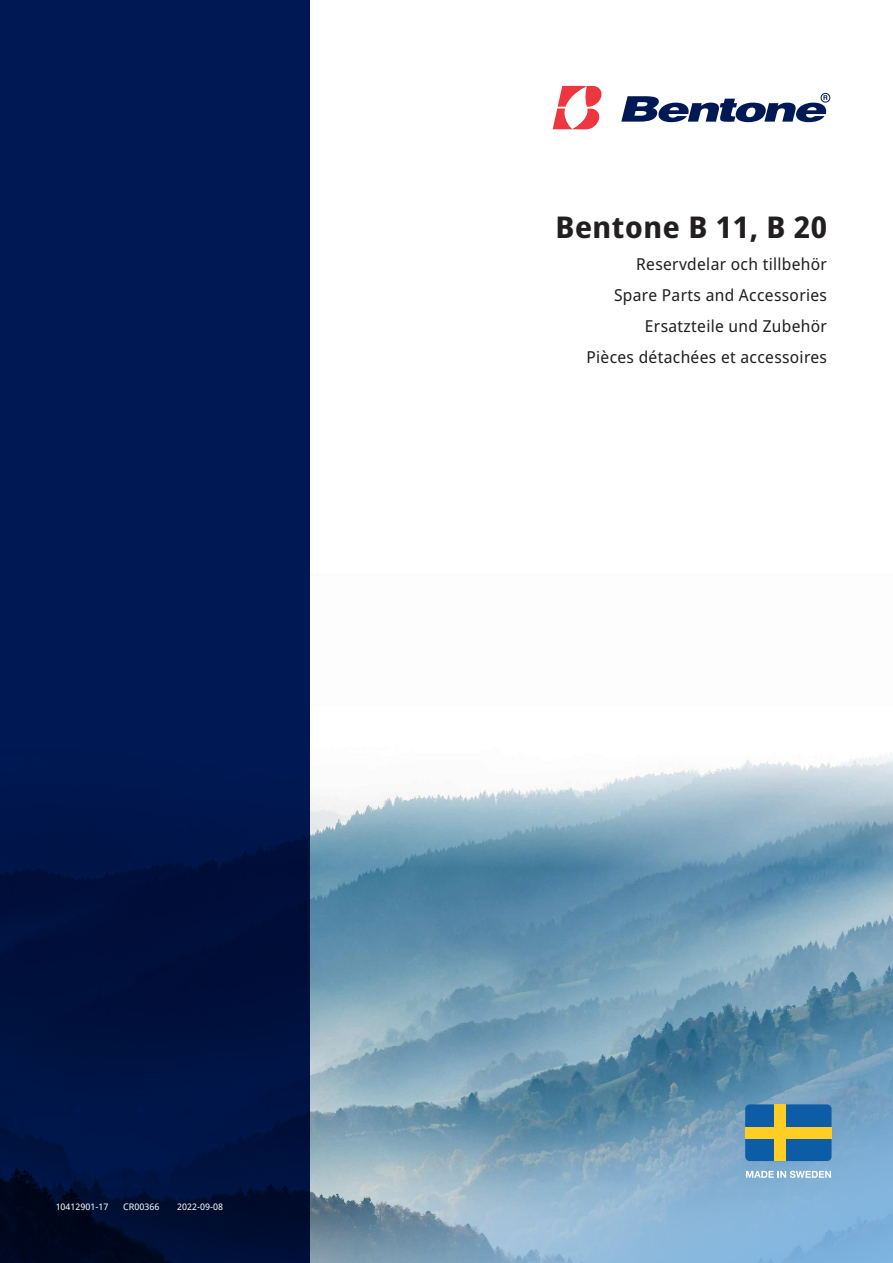
<style>
.page{position:relative;width:893px;height:1263px;background:#fff}
.page>*{position:absolute;margin:0;border:0;box-sizing:border-box;transform-origin:0 0}
.Produktnamn_framsida{font:700 30px "Noto Sans Display";letter-spacing:.02em;color:#231f20}
.Typbeteckning_framsida{font:16.5px "Noto Sans Display";letter-spacing:.02em;color:#231f20}
.Bildnummer{font:9px "Noto Sans";color:#fff}
</style>
<div class="page">
<img style="left:310px;top:85px;width:583px;height:897px">
<svg style="left:310px;top:982px;width:583px;height:281px;background:#7ba3bc"></svg>
<svg style="left:0;top:0;width:310px;height:1263px;background:#00154b"></svg>
<svg style="left:553px;top:86px;width:49px;height:43px"></svg>
<svg style="left:621px;top:95px;width:207px;height:27px"></svg>
<div style="left:821px;top:93px;width:9px;height:9px;border:1px solid #001954;border-radius:50%"></div>
<div style="left:745px;top:1104px;width:86px;height:57px;background:#0c5da5;border-radius:5px"></div>
<div style="left:774px;top:1104px;width:12px;height:57px;background:#ffce24"></div>
<div style="left:745px;top:1127px;width:86px;height:12px;background:#ffce24"></div>
<svg style="left:746px;top:1171px;width:85px;height:7px"></svg>
<p class="Produktnamn_framsida" style="left:555px;top:206px;width:273px">Bentone B 11, B 20</p>
<p class="Typbeteckning_framsida" style="left:636px;top:252px;width:192px">Reservdelar och tillbehör</p>
<p class="Typbeteckning_framsida" style="left:614px;top:283px;width:214px">Spare Parts and Accessories</p>
<p class="Typbeteckning_framsida" style="left:645px;top:314px;width:184px">Ersatzteile und Zubehör</p>
<p class="Typbeteckning_framsida" style="left:586px;top:346px;width:242px">Pièces détachées et accessoires</p>
<p class="Bildnummer" style="left:56px;top:1200px;width:54px">10412901-17</p>
<p class="Bildnummer" style="left:123px;top:1200px;width:38px">CR00366</p>
<p class="Bildnummer" style="left:177px;top:1200px;width:47px">2022-09-08</p>
</div>
